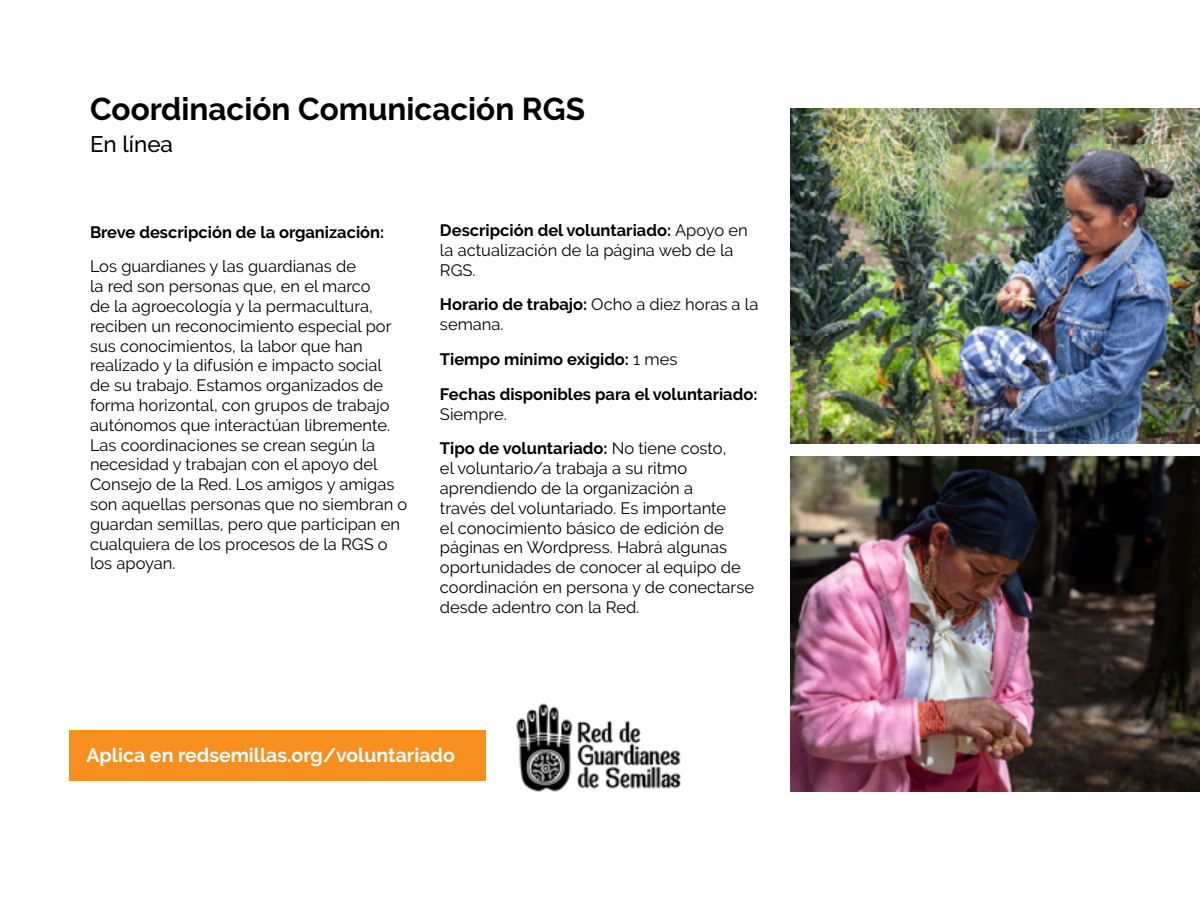
<style>
.page{position:relative;width:1200px;height:900px;background:#fff}
.page>*{position:absolute;margin:0;border:0;box-sizing:border-box;transform-origin:0 0}
.t1{font:700 31.5px "Raleway";color:#000}
.t2{font:500 22.5px "Raleway";color:#000}
.t3{font:700 19.5px "Raleway";color:#fff}
.t4{font:16.5px/19.8px "Raleway";color:#000}
.t5{font:700 16.5px/34.8px "Raleway";color:#000}
.s1{font-weight:700}
.s2{font-weight:400}
</style>
<div class="page">
<img style="left:516px;top:703px;width:165px;height:89px">
<img style="left:790px;top:108px;width:410px;height:336px">
<img style="left:790px;top:456px;width:410px;height:336px">
<div style="left:69px;top:730px;width:417px;height:52px;background:#f78f1e"></div>
<h1 class="t1" style="left:90px;top:91px;width:497px">Coordinación Comunicación RGS</h1>
<h2 class="t2" style="left:90px;top:131px;width:85px">En línea</h2>
<p class="t5" style="left:90px;top:214px;width:296px">Breve descripción de la organización:</p>
<p class="t4" style="left:90px;top:257px;width:319px">Los guardianes y las guardianas de<br>la red son personas que, en el marco<br>de la agroecología y la permacultura, reciben un reconocimiento especial por sus conocimientos, la labor que han realizado y la difusión e impacto social<br>de su trabajo. Estamos organizados de forma horizontal, con grupos de trabajo autónomos que interactúan libremente.<br>Las coordinaciones se crean según la necesidad y trabajan con el apoyo del Consejo de la Red. Los amigos y amigas son aquellas personas que no siembran o guardan semillas, pero que participan en cualquiera de los procesos de la RGS o los apoyan.</p>
<p class="t4" style="left:440px;top:220px;width:309px"><span class="s1">Descripción del voluntariado:</span> Apoyo en la actualización de la página web de la<br>RGS.</p>
<p class="t4" style="left:440px;top:295px;width:320px"><span class="s1">Horario de trabajo:</span> Ocho a diez horas a la semana.</p>
<p class="t5" style="left:440px;top:342px;width:319px">Tiempo mínimo exigido: <span class="s2">1 mes<br></span>Fechas disponibles para el voluntariado:</p>
<p class="t4" style="left:440px;top:396px;width:288px;line-height:34.8px">Siempre.<br><span class="s1">Tipo de voluntariado:</span> No tiene costo,</p>
<p class="t4" style="left:440px;top:458px;width:316px">el voluntario/a trabaja a su ritmo aprendiendo de la organización a<br>través del voluntariado. Es importante<br>el conocimiento básico de edición de páginas en Wordpress. Habrá algunas oportunidades de conocer al equipo de coordinación en persona y de conectarse desde adentro con la Red.</p>
<p class="t3" style="left:86px;top:744px;width:370px">Aplica en redsemillas.org/voluntariado</p>
</div>
